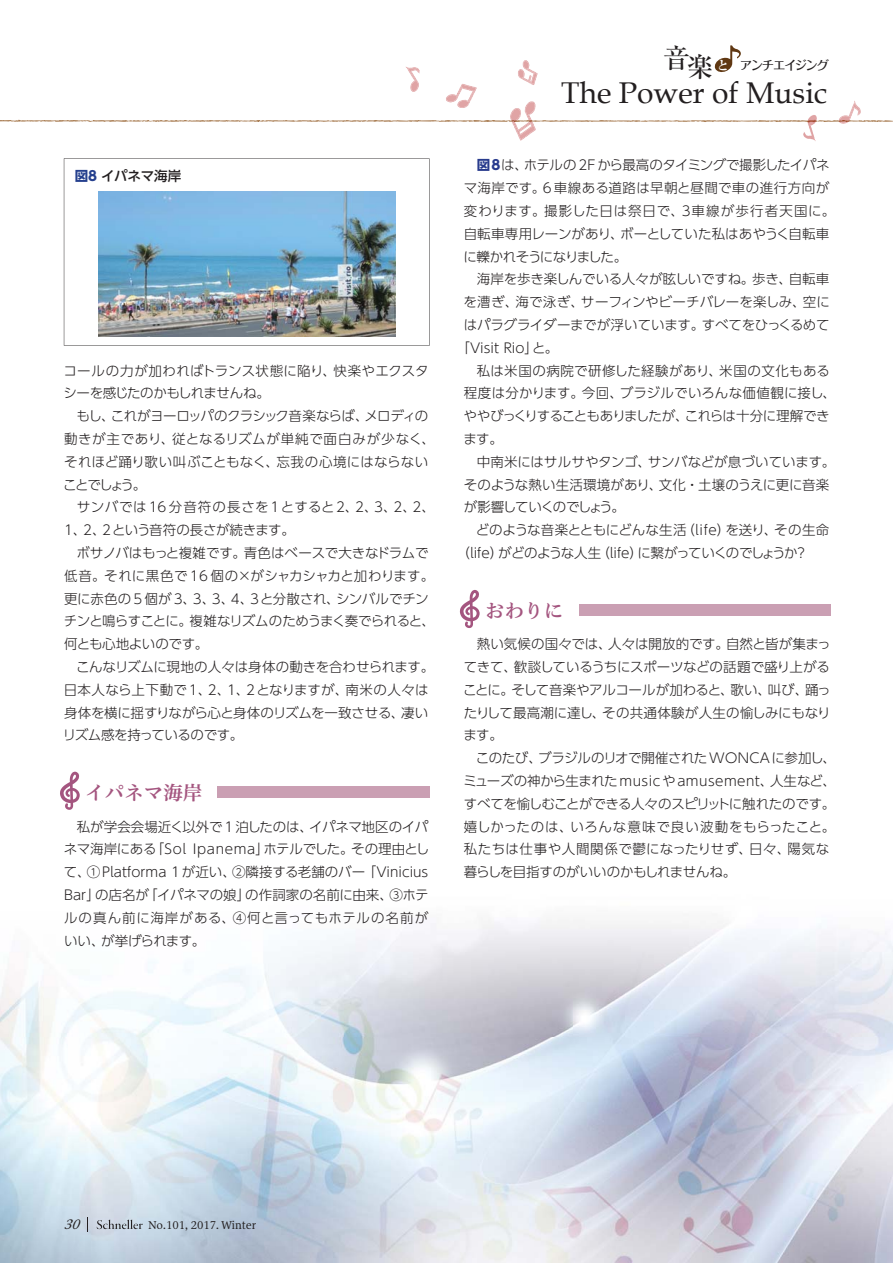
<style>
.page{position:relative;width:893px;height:1263px;background:#fff}
.page>*{position:absolute;margin:0;border:0;box-sizing:border-box;transform-origin:0 0}
.t1{font:30px "Book Antiqua";color:#231f20}
.t2{font:19.5px "Hiragino UD Serif Std W6 90 pv RKSJ H";color:#a4557f}
.t3{font:13.5px/22.8px "UD Shin Go Pro Light 90 pv RKSJ H";letter-spacing:-.01em;color:#231f20}
.t4{font:13.5px/22.8px "UD Shin Go Pro Light 90 pv RKSJ H";letter-spacing:.02em;color:#231f20}
.t5{font:13.5px "UD Shin Go Pro Light 90 pv RKSJ H";letter-spacing:-.035em;color:#231f20}
.t6{font:13.5px "UD Shin Go Pro Light 90 pv RKSJ H";letter-spacing:-.05em;color:#231f20}
.t7{font:13.5px "UD Shin Go Pro Light 90 pv RKSJ H";letter-spacing:.01em;color:#231f20}
.t8{font:13.5px "UD Shin Go Pro Light 90 pv RKSJ H";letter-spacing:.04em;color:#231f20}
.t9{font:13.5px "UD Shin Go Pro Light 90 pv RKSJ H";letter-spacing:-.09em;color:#231f20}
.t10{font:13.5px "UD Shin Go Pro Medium 90 pv RKSJ H";letter-spacing:-.01em;color:#231f20}
.t11{font:italic 12.75px "Hiragino UD Serif Std W4 90 pv RKSJ H";color:#231f20}
.t12{font:12.45px "Folk Pro Medium 90 pv RKSJ H";letter-spacing:-.11em;color:#231f20}
.t13{font:10.5px "Hiragino UD Serif Std W4 90 pv RKSJ H";color:#231f20}
.s1{font-family:"UD Shin Go Pro Bold 90 pv RKSJ H";color:#25408e}
.s2{font-family:"Ryumin Pro Medium 90 pv RKSJ H";font-size:27px}
.s3{font-family:"Ryumin Pro Ex Bold 90 pv RKSJ H";color:#fff}
.s4{font-family:"UD Shin Go Pro Bold 90 pv RKSJ H";color:#283b8d}
</style>
<div class="page">
<svg style="left:0;top:45px;width:892px;height:96px"></svg>
<img style="left:0;top:1037px;width:892px;height:226px">
<img style="left:0;top:920px;width:892px;height:117px">
<svg style="left:97px;top:1220px;width:46px;height:9px"></svg>
<svg style="left:87px;top:1218px;width:1px;height:14px"></svg>
<img style="left:64px;top:159px;width:365px;height:187px">
<svg style="left:60px;top:772px;width:20px;height:38px"></svg>
<div style="left:217px;top:786px;width:213px;height:12px;background:#ca9fb3"></div>
<svg style="left:460px;top:590px;width:19px;height:38px"></svg>
<div style="left:579px;top:605px;width:251px;height:11px;background:#ca9fb3"></div>
<img style="left:803px;top:117px;width:13px;height:24px">
<p class="t10" style="left:75px;top:171px;width:108px"><span class="s1">図8</span> イパネマ海岸</p>
<p class="t3" style="left:63px;top:361px;width:367px">コールの力が加わればトランス状態に陥り、快楽やエクスタシーを感じたのかもしれませんね。</p>
<p class="t3" style="left:63px;top:407px;width:373px;text-indent:13px">もし、これがヨーロッパのクラシック音楽ならば、メロディの動きが主であり、従となるリズムが単純で面白みが少なく、それほど踊り歌い叫ぶこともなく、忘我の心境にはならないことでしょう。</p>
<p class="t4" style="left:64px;top:498px;width:372px;text-indent:13px">サンバでは16分音符の長さを1とすると2、2、3、2、2、<br>1、2、2という音符の長さが続きます。</p>
<p class="t3" style="left:64px;top:543px;width:373px;text-indent:13px">ボサノバはもっと複雑です。青色はベースで大きなドラムで低音。それに黒色で 16 個の×がシャカシャカと加わります。更に赤色の 5 個が 3、3、3、4、3と分散され、シンバルでチンチンと鳴らすことに。複雑なリズムのためうまく奏でられると、何とも心地よいのです。</p>
<p class="t3" style="left:63px;top:657px;width:373px;text-indent:13px">こんなリズムに現地の人々は身体の動きを合わせられます。日本人なら上下動で1、2、1、2となりますが、南米の人々は身体を横に揺すりながら心と身体のリズムを一致させる、凄いリズム感を持っているのです。</p>
<h2 class="t2" style="left:85px;top:786px;width:118px">イパネマ海岸</h2>
<p class="t3" style="left:64px;top:817px;width:367px;text-align:justify;text-indent:13px">私が学会会場近く以外で1 泊したのは、イパネマ地区のイパネマ海岸にある「Sol Ipanema」ホテルでした。その理由として、①Platforma 1が近い、②隣接する老舗のバー「Vinicius Bar」の店名が「イパネマの娘」の作詞家の名前に由来、③ホテルの真ん前に海岸がある、④何と言ってもホテルの名前がいい、が挙げられます。</p>
<p class="t12" style="left:663px;top:60px;width:167px"><span class="s2">音楽</span><span class="s3">と</span> アンチエイジング</p>
<h1 class="t1" style="left:561px;top:76px;width:268px">The Power of Music</h1>
<p class="t3" style="left:463px;top:156px;width:373px;text-indent:13px"><span class="s4">図8</span>は、ホテルの 2F から最高のタイミングで撮影したイパネマ海岸です。6車線ある道路は早朝と昼間で車の進行方向が変わります。撮影した日は祭日で、３車線が歩行者天国に。自転車専用レーンがあり、ボーとしていた私はあやうく自転車に轢かれそうになりました。</p>
<p class="t3" style="left:476px;top:270px;width:354px">海岸を歩き楽しんでいる人々が眩しいですね。歩き、自転車</p>
<p class="t3" style="left:463px;top:293px;width:368px">を漕ぎ、海で泳ぎ、サーフィンやビーチバレーを楽しみ、空に</p>
<p class="t3" style="left:463px;top:315px;width:367px">はパラグライダーまでが浮いています。すべてをひっくるめて</p>
<p class="t3" style="left:456px;top:338px;width:103px">「Visit Rio」と。</p>
<p class="t8" style="left:476px;top:365px;width:355px">私は米国の病院で研修した経験があり、米国の文化もある</p>
<p class="t4" style="left:464px;top:384px;width:373px">程度は分かります。今回、ブラジルでいろんな価値観に接し、</p>
<p class="t6" style="left:463px;top:411px;width:367px">ややびっくりすることもありましたが、これらは十分に理解でき</p>
<p class="t3" style="left:463px;top:429px;width:41px">ます。</p>
<p class="t3" style="left:476px;top:452px;width:360px">中南米にはサルサやタンゴ、サンバなどが息づいています。</p>
<p class="t7" style="left:464px;top:479px;width:367px">そのような熱い生活環境があり、文化・土壌のうえに更に音楽</p>
<p class="t9" style="left:464px;top:502px;width:162px">が影響していくのでしょう。</p>
<p class="t3" style="left:476px;top:521px;width:355px">どのような音楽とともにどんな生活（life）を送り、その生命</p>
<p class="t5" style="left:456px;top:548px;width:363px">（life）がどのような人生（life）に繋がっていくのでしょうか？　</p>
<h2 class="t2" style="left:485px;top:603px;width:79px">おわりに</h2>
<p class="t3" style="left:463px;top:635px;width:369px;text-align:justify;text-indent:14px">熱い気候の国々では、人々は開放的です。自然と皆が集まってきて、歓談しているうちにスポーツなどの話題で盛り上がることに。そして音楽やアルコールが加わると、歌い、叫び、踊ったりして最高潮に達し、その共通体験が人生の愉しみにもなります。</p>
<p class="t3" style="left:463px;top:749px;width:374px;text-indent:13px">このたび、ブラジルのリオで開催されたWONCAに参加し、ミューズの神から生まれたmusicやamusement、人生など、すべてを愉しむことができる人々のスピリットに触れたのです。嬉しかったのは、いろんな意味で良い波動をもらったこと。私たちは仕事や人間関係で鬱になったりせず、日々、陽気な暮らしを目指すのがいいのかもしれませんね。</p>
<p class="t11" style="left:63px;top:1219px;width:22px">30</p>
<p class="t13" style="left:148px;top:1221px;width:109px">No.101, 2017. Winter</p>
</div>
